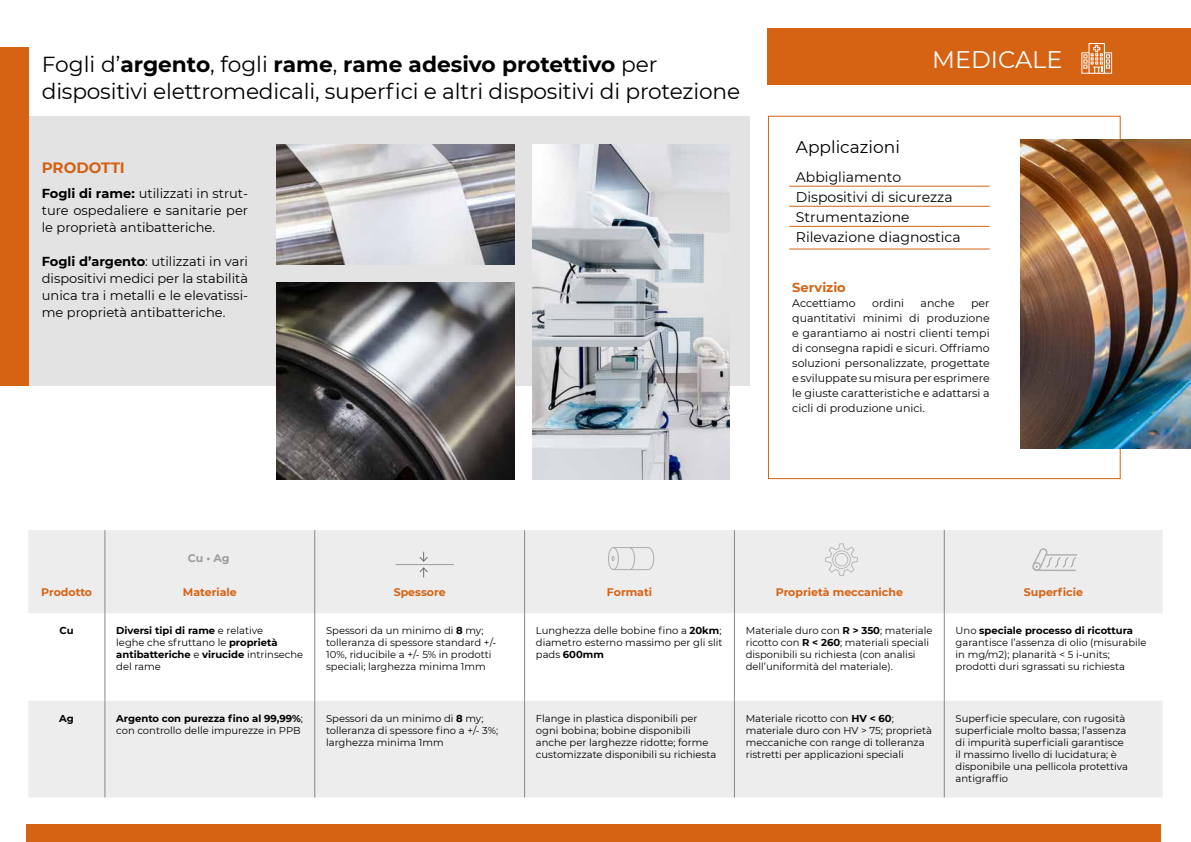
<style>
.page{position:relative;width:1191px;height:842px;background:#fff}
.page>*{position:absolute;margin:0;border:0;box-sizing:border-box;transform-origin:0 0}
.t1{font:24px "Montserrat";color:#fff}
.t2{font:21.7px/26.1px "Montserrat";letter-spacing:-.01em;color:#000}
.t3{font:17px "Montserrat";color:#000}
.t4{font:700 15px "Montserrat";color:#d56113}
.t5{font:14px/20px "Montserrat";color:#000}
.t6{font:13px/17px "Montserrat";color:#000;text-align:justify}
.t7{font:700 13px "Montserrat";color:#d66314}
.t8{font:11px/15px "Montserrat";color:#000;text-align:justify}
.t9{font:700 11px "Montserrat";color:#d66314}
.t10{font:700 11px "Montserrat";color:#9d9d9c}
.t11{font:10px/12px "Montserrat";color:#000}
.t12{font:700 10px/12px "Montserrat";color:#000}
.s1{font-weight:700}
.s2{font-weight:400}
</style>
<div class="page">
<div style="left:0;top:116px;width:749px;height:270px;background:#e3e3e3"></div>
<div style="left:0;top:47px;width:28px;height:339px;background:#d66314"></div>
<div style="left:26px;top:825px;width:1134px;height:17px;background:#d66314"></div>
<img style="left:276px;top:145px;width:238px;height:120px">
<img style="left:276px;top:282px;width:238px;height:197px">
<img style="left:1020px;top:140px;width:171px;height:308px">
<img style="left:532px;top:145px;width:198px;height:334px">
<hr style="left:789px;top:186px;width:200px;height:1px;background:#d66314">
<hr style="left:789px;top:206px;width:200px;height:1px;background:#d66314">
<hr style="left:789px;top:226px;width:200px;height:1px;background:#d66314">
<hr style="left:789px;top:249px;width:200px;height:1px;background:#d66314">
<div style="left:768px;top:28px;width:423px;height:57px;background:#d66314"></div>
<svg style="left:1081px;top:43px;width:31px;height:31px"></svg>
<svg style="left:28px;top:530px;width:1134px;height:267px;fill:#ededed"></svg>
<hr style="left:105px;top:530px;width:1px;height:83px;background:#878787">
<hr style="left:314px;top:530px;width:1px;height:83px;background:#878787">
<hr style="left:524px;top:530px;width:1px;height:83px;background:#878787">
<hr style="left:734px;top:530px;width:1px;height:83px;background:#878787">
<hr style="left:944px;top:530px;width:1px;height:83px;background:#878787">
<hr style="left:105px;top:613px;width:1px;height:88px;background:#878787">
<hr style="left:314px;top:613px;width:1px;height:88px;background:#878787">
<hr style="left:524px;top:613px;width:1px;height:88px;background:#878787">
<hr style="left:734px;top:613px;width:1px;height:88px;background:#878787">
<hr style="left:944px;top:613px;width:1px;height:88px;background:#878787">
<hr style="left:105px;top:701px;width:1px;height:96px;background:#878787">
<hr style="left:314px;top:701px;width:1px;height:96px;background:#878787">
<hr style="left:524px;top:701px;width:1px;height:96px;background:#878787">
<hr style="left:734px;top:701px;width:1px;height:96px;background:#878787">
<hr style="left:944px;top:701px;width:1px;height:96px;background:#878787">
<svg style="left:607px;top:546px;width:48px;height:25px"></svg>
<hr style="left:396px;top:564px;width:58px;height:1px;background:#9d9d9c">
<svg style="left:418px;top:552px;width:11px;height:25px"></svg>
<svg style="left:825px;top:543px;width:32px;height:33px"></svg>
<svg style="left:1031px;top:547px;width:47px;height:25px"></svg>
<h2 class="t2" style="left:42px;top:51px;width:700px">Fogli d’<span class="s1">argento</span>, fogli <span class="s1">rame</span>, <span class="s1">rame adesivo protettivo</span> per dispositivi elettromedicali, superfici e altri dispositivi di protezione</h2>
<h3 class="t4" style="left:42px;top:157px;width:85px">PRODOTTI</h3>
<h3 class="t6" style="left:42px;top:185px;width:208px"><span class="s1">Fogli di rame:</span> utilizzati in strut&shy;ture ospedaliere e sanitarie per le proprietà antibatteriche.</h3>
<h3 class="t6" style="left:42px;top:253px;width:208px"><span class="s1">Fogli d’argento</span>: utilizzati in vari dispositivi medici per la stabilità unica tra i metalli e le elevatissi&shy;me proprietà antibatteriche.</h3>
<h1 class="t1" style="left:932px;top:43px;width:132px">MEDICALE</h1>
<h3 class="t3" style="left:796px;top:136px;width:105px">Applicazioni</h3>
<h3 class="t5" style="left:796px;top:167px;width:166px">Abbigliamento<br>Dispositivi di sicurezza<br>Strumentazione<br>Rilevazione diagnostica</h3>
<h3 class="t7" style="left:792px;top:278px;width:55px">Servizio</h3>
<p class="t8" style="left:792px;top:295px;width:65px">Accettiamo</p>
<p class="t8" style="left:872px;top:295px;width:33px">ordini</p>
<p class="t8" style="left:920px;top:295px;width:36px">anche</p>
<p class="t8" style="left:792px;top:295px;width:199px;text-indent:179px">per quantitativi minimi di produzione e garantiamo ai nostri clienti tempi di consegna rapidi e sicuri. Offriamo soluzioni personalizzate, progettate e sviluppate su misura per esprimere le giuste caratteristiche e adattarsi a cicli di produzione unici.</p>
<p class="t10" style="left:188px;top:550px;width:43px">Cu • Ag</p>
<p class="t9" style="left:41px;top:584px;width:53px">Prodotto</p>
<p class="t9" style="left:183px;top:584px;width:55px">Materiale</p>
<p class="t9" style="left:394px;top:584px;width:54px">Spessore</p>
<p class="t9" style="left:607px;top:584px;width:47px">Formati</p>
<p class="t9" style="left:775px;top:584px;width:129px">Proprietà meccaniche</p>
<p class="t9" style="left:1023px;top:584px;width:61px">Superficie</p>
<p class="t12" style="left:60px;top:624px;width:16px">Cu</p>
<p class="t12" style="left:116px;top:624px;width:189px">Diversi tipi di rame <span class="s2">e relative<br>leghe che sfruttano le</span> proprietà antibatteriche <span class="s2">e</span> virucide <span class="s2">intrinseche del rame</span></p>
<p class="t11" style="left:326px;top:624px;width:172px">Spessori da un minimo di <span class="s1">8</span> my; tolleranza di spessore standard +/- 10%, riducibile a +/- 5% in prodotti speciali; larghezza minima 1mm</p>
<p class="t11" style="left:536px;top:624px;width:188px;text-align:justify">Lunghezza delle bobine fino a <span class="s1">20km</span>; diametro esterno massimo per gli slit pads <span class="s1">600mm</span></p>
<p class="t11" style="left:746px;top:624px;width:188px">Materiale duro con <span class="s1">R &gt; 350</span>; materiale ricotto con <span class="s1">R &lt; 260</span>; materiali speciali disponibili su richiesta (con analisi dell’uniformità del materiale).</p>
<p class="t11" style="left:955px;top:624px;width:192px">Uno <span class="s1">speciale processo di ricottura </span>garantisce l’assenza di olio (misurabile in mg/m2); planarità &lt; 5 i-units; prodotti duri sgrassati su richiesta</p>
<p class="t12" style="left:59px;top:712px;width:16px">Ag</p>
<p class="t11" style="left:116px;top:712px;width:188px"><span class="s1">Argento con purezza fino al 99,99%</span>; con controllo delle impurezze in PPB</p>
<p class="t11" style="left:326px;top:712px;width:174px">Spessori da un minimo di <span class="s1">8</span> my; tolleranza di spessore fino a +/- 3%; larghezza minima 1mm</p>
<p class="t11" style="left:536px;top:712px;width:182px">Flange in plastica disponibili per ogni bobina; bobine disponibili anche per larghezze ridotte; forme customizzate disponibili su richiesta</p>
<p class="t11" style="left:745px;top:712px;width:188px">Materiale ricotto con <span class="s1">HV &lt; 60</span>; materiale duro con HV &gt; 75; proprietà meccaniche con range di tolleranza ristretti per applicazioni speciali</p>
<p class="t11" style="left:955px;top:712px;width:174px">Superficie speculare, con rugosità superficiale molto bassa; l’assenza di impurità superficiali garantisce il massimo livello di lucidatura; è disponibile una pellicola protettiva antigraffio</p>
</div>
